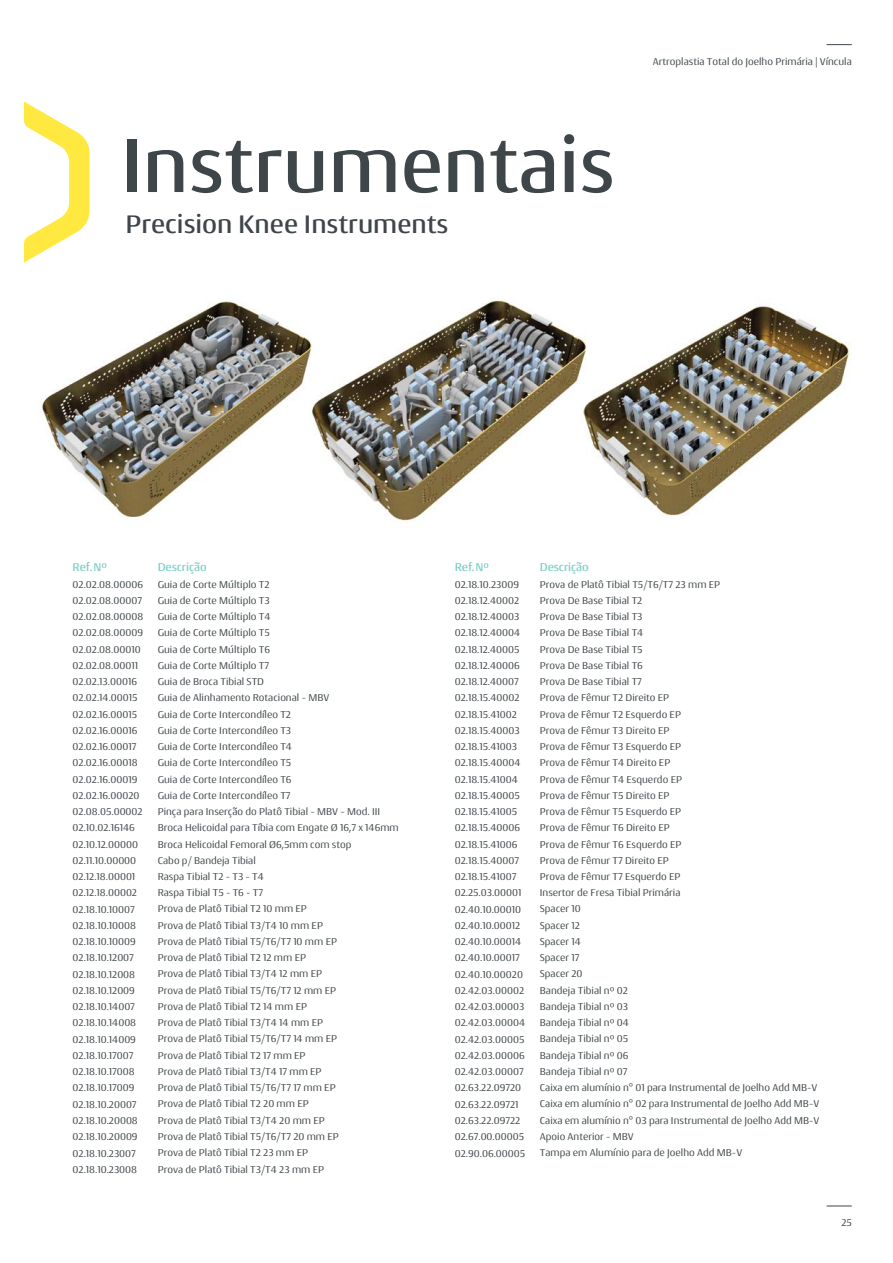
<style>
.page{position:relative;width:893px;height:1263px;background:#fff}
.page>*{position:absolute;margin:0;border:0;box-sizing:border-box;transform-origin:0 0}
.t1{font:500 81px "Conto";color:#3e4649}
.t2{font:500 27px "Conto";color:#3e4649}
.t3{font:500 12px "Conto";letter-spacing:-.01em;color:#7acdc8}
.t4{font:10.5px/16.2px "Conto";color:#3e4649}
</style>
<div class="page">
<svg style="left:24px;top:102px;width:66px;height:161px"></svg>
<img style="left:42px;top:301px;width:260px;height:217px">
<img style="left:302px;top:300px;width:267px;height:221px">
<img style="left:569px;top:306px;width:282px;height:210px">
<svg style="left:827px;top:44px;width:25px;height:1px"></svg>
<svg style="left:827px;top:1205px;width:25px;height:1px"></svg>
<h1 class="t1" style="left:121px;top:113px;width:496px">Instrumentais</h1>
<h2 class="t2" style="left:126px;top:207px;width:324px">Precision Knee Instruments</h2>
<p class="t4" style="left:653px;top:53px;width:200px">Artroplastia Total do Joelho Primária | Víncula</p>
<p class="t3" style="left:73px;top:559px;width:36px">Ref. Nº</p>
<p class="t4" style="left:73px;top:576px;width:72px">02.02.08.00006<br>02.02.08.00007<br>02.02.08.00008<br>02.02.08.00009<br>02.02.08.00010<br>02.02.08.00011<br>02.02.13.00016</p>
<p class="t3" style="left:455px;top:559px;width:36px">Ref. Nº</p>
<p class="t3" style="left:540px;top:559px;width:50px">Descrição</p>
<p class="t4" style="left:455px;top:592px;width:67px">02.18.12.40002<br>02.18.12.40003<br>02.18.12.40004<br>02.18.12.40005<br>02.18.12.40006<br>02.18.12.40007<br>02.18.15.40002</p>
<p class="t4" style="left:540px;top:592px;width:131px">Prova De Base Tibial T2<br>Prova De Base Tibial T3<br>Prova De Base Tibial T4<br>Prova De Base Tibial T5<br>Prova De Base Tibial T6<br>Prova De Base Tibial T7<br>Prova de Fêmur T2 Direito EP</p>
<p class="t4" style="left:455px;top:706px;width:64px">02.18.15.41002</p>
<p class="t4" style="left:540px;top:706px;width:143px">Prova de Fêmur T2 Esquerdo EP</p>
<p class="t4" style="left:455px;top:722px;width:67px">02.18.15.40003<br>02.18.15.41003<br>02.18.15.40004<br>02.18.15.41004<br>02.18.15.40005</p>
<p class="t4" style="left:540px;top:722px;width:144px">Prova de Fêmur T3 Direito EP<br>Prova de Fêmur T3 Esquerdo EP<br>Prova de Fêmur T4 Direito EP<br>Prova de Fêmur T4 Esquerdo EP<br>Prova de Fêmur T5 Direito EP</p>
<p class="t4" style="left:455px;top:803px;width:64px">02.18.15.41005</p>
<p class="t4" style="left:540px;top:803px;width:143px">Prova de Fêmur T5 Esquerdo EP</p>
<p class="t4" style="left:455px;top:819px;width:68px">02.18.15.40006<br>02.18.15.41006<br>02.18.15.40007<br>02.18.15.41007<br>02.25.03.00001<br>02.40.10.00010</p>
<p class="t4" style="left:540px;top:819px;width:143px">Prova de Fêmur T6 Direito EP<br>Prova de Fêmur T6 Esquerdo EP<br>Prova de Fêmur T7 Direito EP<br>Prova de Fêmur T7 Esquerdo EP<br>Insertor de Fresa Tibial Primária<br>Spacer 10</p>
<p class="t3" style="left:158px;top:559px;width:50px">Descrição</p>
<p class="t4" style="left:158px;top:576px;width:114px">Guia de Corte Múltiplo T2<br>Guia de Corte Múltiplo T3<br>Guia de Corte Múltiplo T4<br>Guia de Corte Múltiplo T5<br>Guia de Corte Múltiplo T6<br>Guia de Corte Múltiplo T7<br>Guia de Broca Tibial STD</p>
<p class="t4" style="left:455px;top:576px;width:66px">02.18.10.23009</p>
<p class="t4" style="left:540px;top:576px;width:182px">Prova de Platô Tibial T5/T6/T7 23 mm EP</p>
<p class="t4" style="left:73px;top:689px;width:66px">02.02.14.00015</p>
<p class="t4" style="left:158px;top:689px;width:173px">Guia de Alinhamento Rotacional - MBV</p>
<p class="t4" style="left:73px;top:706px;width:67px;text-align:justify">02.02.16.00015<br>02.02.16.00016<br>02.02.16.00017<br>02.02.16.00018<br>02.02.16.00019</p>
<p class="t4" style="left:158px;top:706px;width:136px;text-align:justify">Guia de Corte Intercondíleo T2<br>Guia de Corte Intercondíleo T3<br>Guia de Corte Intercondíleo T4<br>Guia de Corte Intercondíleo T5<br>Guia de Corte Intercondíleo T6</p>
<p class="t4" style="left:73px;top:787px;width:68px">02.02.16.00020</p>
<p class="t4" style="left:158px;top:787px;width:134px">Guia de Corte Intercondíleo T7</p>
<p class="t4" style="left:73px;top:803px;width:72px">02.08.05.00002<br>02.10.02.16146<br>02.10.12.00000<br>02.11.10.00000<br>02.12.18.00001<br>02.12.18.00002</p>
<p class="t4" style="left:158px;top:803px;width:243px">Pinça para Inserção do Platô Tibial - MBV - Mod. III Broca Helicoidal para Tíbia com Engate Ø 16,7 x 146mm Broca Helicoidal Femoral Ø6,5mm com stop<br>Cabo p/ Bandeja Tibial<br>Raspa Tibial T2 - T3 - T4<br>Raspa Tibial T5 - T6 - T7</p>
<p class="t4" style="left:73px;top:901px;width:64px">02.18.10.10007</p>
<p class="t4" style="left:158px;top:900px;width:151px">Prova de Platô Tibial T2 10 mm EP</p>
<p class="t4" style="left:73px;top:917px;width:65px">02.18.10.10008<br>02.18.10.10009<br>02.18.10.12007<br>02.18.10.12008<br>02.18.10.12009</p>
<p class="t4" style="left:158px;top:917px;width:181px">Prova de Platô Tibial T3/T4 10 mm EP Prova de Platô Tibial T5/T6/T7 10 mm EP Prova de Platô Tibial T2 12 mm EP<br>Prova de Platô Tibial T3/T4 12 mm EP Prova de Platô Tibial T5/T6/T7 12 mm EP</p>
<p class="t4" style="left:455px;top:917px;width:71px">02.40.10.00012<br>02.40.10.00014<br>02.40.10.00017<br>02.40.10.00020<br>02.42.03.00002</p>
<p class="t4" style="left:540px;top:917px;width:89px">Spacer 12<br>Spacer 14<br>Spacer 17<br>Spacer 20<br>Bandeja Tibial nº 02</p>
<p class="t4" style="left:73px;top:998px;width:64px">02.18.10.14007</p>
<p class="t4" style="left:158px;top:998px;width:151px">Prova de Platô Tibial T2 14 mm EP</p>
<p class="t4" style="left:455px;top:998px;width:71px">02.42.03.00003</p>
<p class="t4" style="left:540px;top:998px;width:90px">Bandeja Tibial nº 03</p>
<p class="t4" style="left:455px;top:1014px;width:72px">02.42.03.00004<br>02.42.03.00005<br>02.42.03.00006<br>02.42.03.00007<br>02.63.22.09720</p>
<p class="t4" style="left:540px;top:1014px;width:90px;text-align:justify">Bandeja Tibial nº 04<br>Bandeja Tibial nº 05<br>Bandeja Tibial nº 06</p>
<p class="t4" style="left:73px;top:1014px;width:65px;text-align:justify">02.18.10.14008<br>02.18.10.14009<br>02.18.10.17007</p>
<p class="t4" style="left:158px;top:1014px;width:181px">Prova de Platô Tibial T3/T4 14 mm EP<br>Prova de Platô Tibial T5/T6/T7 14 mm EP<br>Prova de Platô Tibial T2 17 mm EP</p>
<p class="t4" style="left:73px;top:1063px;width:64px">02.18.10.17008<br>02.18.10.17009</p>
<p class="t4" style="left:158px;top:1063px;width:179px">Prova de Platô Tibial T3/T4 17 mm EP<br>Prova de Platô Tibial T5/T6/T7 17 mm EP</p>
<p class="t4" style="left:73px;top:1096px;width:65px">02.18.10.20007</p>
<p class="t4" style="left:158px;top:1095px;width:153px">Prova de Platô Tibial T2 20 mm EP</p>
<p class="t4" style="left:540px;top:1063px;width:279px">Bandeja Tibial nº 07<br>Caixa em alumínio n° 01 para Instrumental de Joelho Add MB-V</p>
<p class="t4" style="left:455px;top:1096px;width:65px">02.63.22.09721</p>
<p class="t4" style="left:540px;top:1095px;width:281px">Caixa em alumínio n° 02 para Instrumental de Joelho Add MB-V</p>
<p class="t4" style="left:73px;top:1112px;width:67px">02.18.10.20008</p>
<p class="t4" style="left:158px;top:1112px;width:169px">Prova de Platô Tibial T3/T4 20 mm EP</p>
<p class="t4" style="left:73px;top:1128px;width:67px">02.18.10.20009<br>02.18.10.23007</p>
<p class="t4" style="left:158px;top:1128px;width:183px">Prova de Platô Tibial T5/T6/T7 20 mm EP<br>Prova de Platô Tibial T2 23 mm EP</p>
<p class="t4" style="left:73px;top:1161px;width:66px">02.18.10.23008</p>
<p class="t4" style="left:158px;top:1161px;width:168px">Prova de Platô Tibial T3/T4 23 mm EP</p>
<p class="t4" style="left:455px;top:1112px;width:67px">02.63.22.09722</p>
<p class="t4" style="left:540px;top:1112px;width:281px">Caixa em alumínio n° 03 para Instrumental de Joelho Add MB-V</p>
<p class="t4" style="left:455px;top:1128px;width:72px">02.67.00.00005<br>02.90.06.00005</p>
<p class="t4" style="left:540px;top:1128px;width:204px">Apoio Anterior - MBV<br>Tampa em Alumínio para de Joelho Add MB-V</p>
<p class="t4" style="left:841px;top:1214px;width:12px">25</p>
</div>
